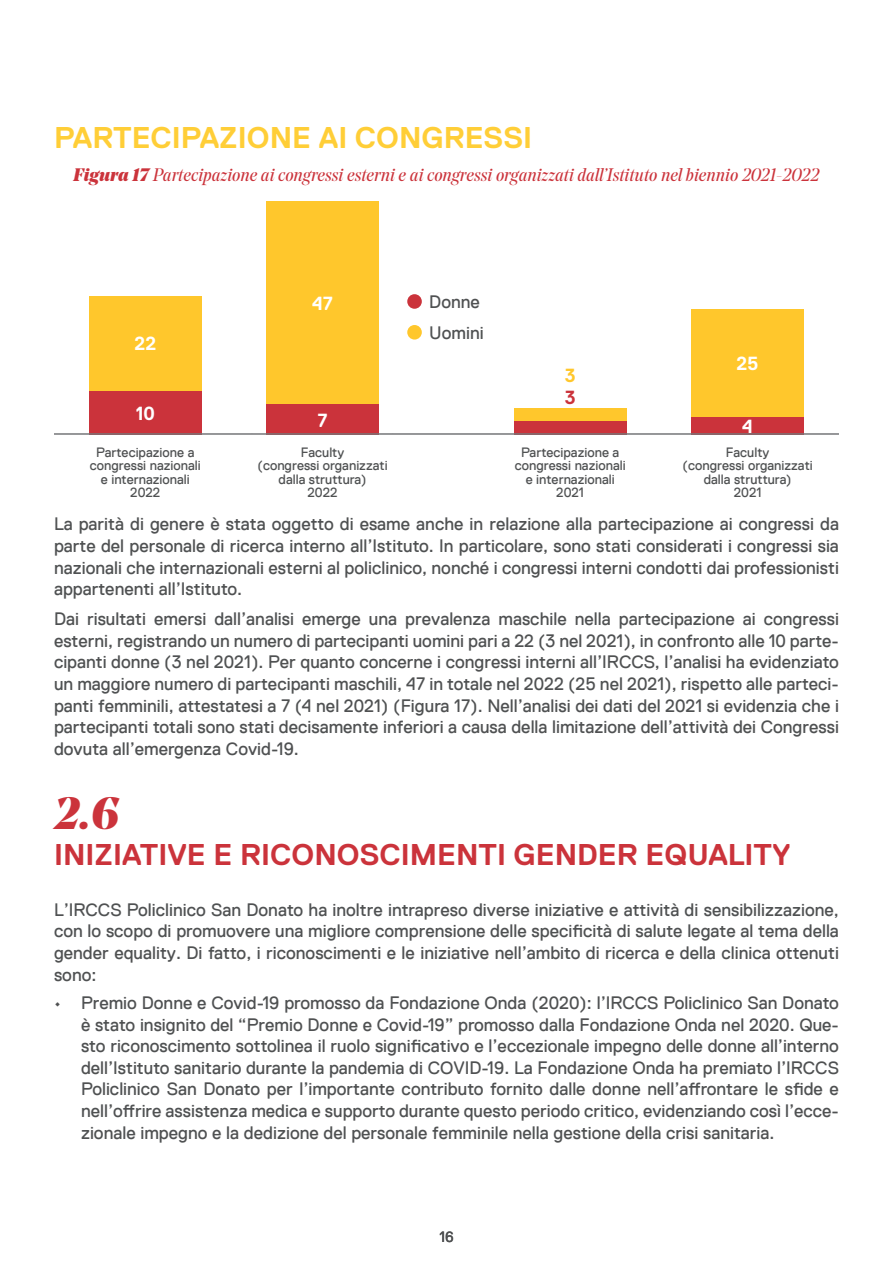
<style>
.page{position:relative;width:893px;height:1263px;background:#fff}
.page>*{position:absolute;margin:0;border:0;box-sizing:border-box;transform-origin:0 0}
.t1{font:italic 900 45px "Noe Display";color:#cb333b}
.t2{font:700 30px "Replica";color:#cb333b}
.t3{font:700 30px "Replica";color:#ffce37}
.t4{font:700 19.05px "Replica";color:#fff}
.t5{font:700 19.05px "Replica";color:#cb333b}
.t6{font:700 19.05px "Replica";color:#ffc72c}
.t7{font:18px/21.6px "Replica TT";color:#4f5152;text-align:justify}
.t8{font:italic 18px "Noe Display";color:#cb333b}
.t9{font:15px "Replica TT";color:#4f5152}
.t10{font:13.5px/13.5px "Replica TT";color:#4f5152;text-align:center}
.s1{font-weight:900}
</style>
<div class="page">
<div style="left:89px;top:296px;width:112px;height:95px;background:#ffc72c"></div>
<div style="left:266px;top:201px;width:113px;height:203px;background:#ffc72c"></div>
<div style="left:514px;top:408px;width:113px;height:13px;background:#ffc72c"></div>
<div style="left:691px;top:309px;width:113px;height:108px;background:#ffc72c"></div>
<div style="left:89px;top:391px;width:112px;height:43px;background:#cb333b"></div>
<div style="left:266px;top:404px;width:113px;height:30px;background:#cb333b"></div>
<div style="left:514px;top:421px;width:113px;height:13px;background:#cb333b"></div>
<div style="left:691px;top:417px;width:113px;height:17px;background:#cb333b"></div>
<hr style="left:54px;top:433px;width:785px;height:2px;background:#757679">
<div style="left:407px;top:325px;width:15px;height:15px;background:#ffc72c;border-radius:50%"></div>
<div style="left:407px;top:294px;width:15px;height:15px;background:#cb333b;border-radius:50%"></div>
<p class="t3" style="left:54px;top:121px;width:480px">PARTECIPAZIONE AI CONGRESSI</p>
<p class="t8" style="left:74px;top:163px;width:747px"><span class="s1">Figura 17</span> Partecipazione ai congressi esterni e ai congressi organizzati dall’Istituto nel biennio 2021-2022</p>
<p class="t4" style="left:135px;top:333px;width:23px">22</p>
<p class="t4" style="left:312px;top:293px;width:22px">47</p>
<p class="t7" style="left:429px;top:292px;width:52px">Donne</p>
<p class="t7" style="left:429px;top:322px;width:56px">Uomini</p>
<p class="t6" style="left:565px;top:364px;width:12px">3</p>
<p class="t5" style="left:565px;top:387px;width:12px">3</p>
<p class="t4" style="left:737px;top:353px;width:24px">25</p>
<p class="t4" style="left:136px;top:403px;width:21px">10</p>
<p class="t4" style="left:317px;top:410px;width:12px">7</p>
<p class="t4" style="left:742px;top:416px;width:12px">4</p>
<p class="t10" style="left:90px;top:445px;width:112px">Partecipazione a congressi nazionali e internazionali<br>2022</p>
<p class="t10" style="left:515px;top:445px;width:112px">Partecipazione a congressi nazionali e internazionali<br>2021</p>
<p class="t10" style="left:726px;top:445px;width:45px">Faculty</p>
<p class="t10" style="left:301px;top:445px;width:45px">Faculty</p>
<p class="t10" style="left:257px;top:459px;width:132px">(congressi organizzati dalla struttura)</p>
<p class="t10" style="left:307px;top:486px;width:32px">2022</p>
<p class="t10" style="left:682px;top:459px;width:132px">(congressi organizzati dalla struttura)</p>
<p class="t10" style="left:734px;top:486px;width:29px">2021</p>
<p class="t7" style="left:54px;top:513px;width:786px">La parità di genere è stata oggetto di esame anche in relazione alla partecipazione ai congressi da parte del personale di ricerca interno all’Istituto. In particolare, sono stati considerati i congressi sia nazionali che internazionali esterni al policlinico, nonché i congressi interni condotti dai professionisti appartenenti all’Istituto.</p>
<p class="t7" style="left:54px;top:608px;width:786px">Dai risultati emersi dall’analisi emerge una prevalenza maschile nella partecipazione ai congressi esterni, registrando un numero di partecipanti uomini pari a 22 (3 nel 2021), in confronto alle 10 parte&shy;cipanti donne (3 nel 2021). Per quanto concerne i congressi interni all’IRCCS, l’analisi ha evidenziato un maggiore numero di partecipanti maschili, 47 in totale nel 2022 (25 nel 2021), rispetto alle parteci&shy;panti femminili, attestatesi a 7 (4 nel 2021) (Figura 17). Nell’analisi dei dati del 2021 si evidenzia che i partecipanti totali sono stati decisamente inferiori a causa della limitazione dell’attività dei Congressi dovuta all’emergenza Covid-19.</p>
<p class="t1" style="left:54px;top:784px;width:66px">2.6</p>
<p class="t2" style="left:54px;top:838px;width:738px">INIZIATIVE E RICONOSCIMENTI GENDER EQUALITY</p>
<p class="t7" style="left:54px;top:899px;width:786px">L’IRCCS Policlinico San Donato ha inoltre intrapreso diverse iniziative e attività di sensibilizzazione, con lo scopo di promuovere una migliore comprensione delle specificità di salute legate al tema della gender equality. Di fatto, i riconoscimenti e le iniziative nell’ambito di ricerca e della clinica ottenuti sono:</p>
<p class="t7" style="left:81px;top:992px;width:759px;text-indent:-27px">• Premio Donne e Covid-19 promosso da Fondazione Onda (2020): l’IRCCS Policlinico San Donato è stato insignito del “Premio Donne e Covid-19” promosso dalla Fondazione Onda nel 2020. Que&shy;sto riconoscimento sottolinea il ruolo significativo e l’eccezionale impegno delle donne all’interno dell’Istituto sanitario durante la pandemia di COVID-19. La Fondazione Onda ha premiato l’IRCCS Policlinico San Donato per l’importante contributo fornito dalle donne nell’affrontare le sfide e nell’offrire assistenza medica e supporto durante questo periodo critico, evidenziando così l’ecce&shy;zionale impegno e la dedizione del personale femminile nella gestione della crisi sanitaria.</p>
<p class="t9" style="left:439px;top:1228px;width:16px">16</p>
</div>
